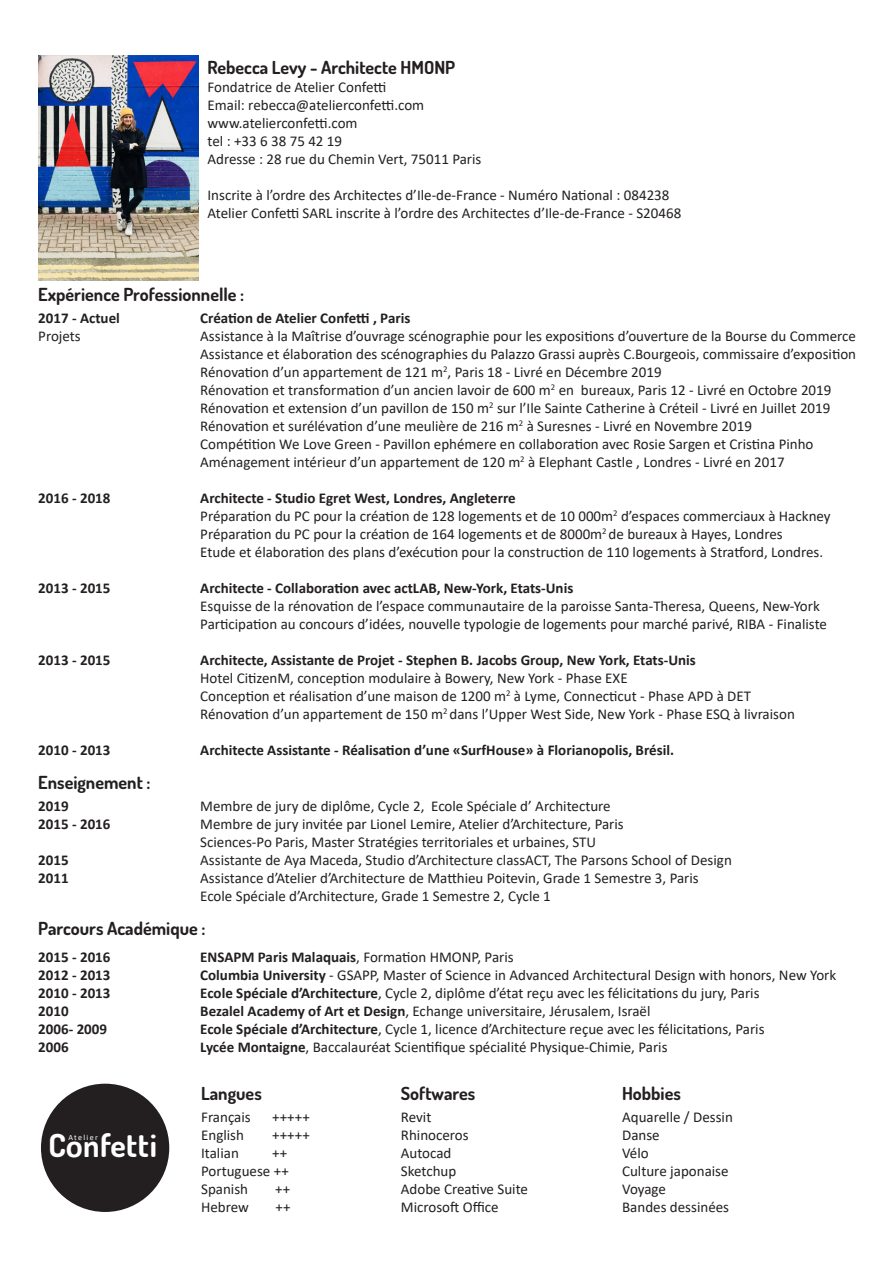
<style>
.page{position:relative;width:893px;height:1263px;background:#fff}
.page>*{position:absolute;margin:0;border:0;box-sizing:border-box;transform-origin:0 0}
.t1{font:700 31.8px "Dosis";letter-spacing:.015em;color:#fff}
.t2{font:700 18px "Dosis";color:#231f20}
.t3{font:15px/18px "Calibri";color:#231f20}
.t4{font:700 15px "Calibri";color:#231f20}
.t5{font:7.95px "Calibri";letter-spacing:.175em;color:#fff}
.s1{font-weight:700}
.s2{font-family:"Calibri"}
</style>
<div class="page">
<img style="left:38px;top:56px;width:160px;height:224px">
<div style="left:41px;top:1084px;width:128px;height:128px;background:#231f20;border-radius:50%"></div>
<p class="t2" style="left:207px;top:56px;width:249px">Rebecca Levy - Architecte HMONP</p>
<p class="t3" style="left:207px;top:78px;width:180px">Fondatrice de Atelier Confetti</p>
<p class="t3" style="left:207px;top:96px;width:218px">Email: rebecca@atelierconfetti.com</p>
<p class="t3" style="left:207px;top:114px;width:152px">www.atelierconfetti.com</p>
<p class="t3" style="left:207px;top:132px;width:136px">tel : +33 6 38 75 42 19</p>
<p class="t3" style="left:207px;top:150px;width:275px">Adresse : 28 rue du Chemin Vert, 75011 Paris</p>
<p class="t3" style="left:207px;top:186px;width:463px">Inscrite à l’ordre des Architectes d’Ile-de-France - Numéro National : 084238</p>
<p class="t3" style="left:207px;top:204px;width:475px">Atelier Confetti SARL inscrite à l’ordre des Architectes d’Ile-de-France - S20468</p>
<p class="t2" style="left:38px;top:283px;width:208px">Expérience Professionnelle :</p>
<p class="t4" style="left:38px;top:307px;width:83px">2017 - Actuel</p>
<p class="t4" style="left:200px;top:307px;width:212px">Création de Atelier Confetti , Paris</p>
<p class="t3" style="left:38px;top:326px;width:44px">Projets</p>
<p class="t3" style="left:200px;top:326px;width:657px">Assistance à la Maîtrise d’ouvrage scénographie pour les expositions d’ouverture de la Bourse du Commerce</p>
<p class="t3" style="left:200px;top:344px;width:657px">Assistance et élaboration des scénographies du Palazzo Grassi auprès C.Bourgeois, commissaire d’exposition</p>
<p class="t3" style="left:200px;top:362px;width:463px">Rénovation d’un appartement de 121 m<sup>2</sup>, Paris 18 - Livré en Décembre 2019</p>
<p class="t3" style="left:200px;top:380px;width:633px">Rénovation et transformation d’un ancien lavoir de 600 m<sup>2</sup> en bureaux, Paris 12 - Livré en Octobre 2019</p>
<p class="t3" style="left:200px;top:398px;width:632px">Rénovation et extension d’un pavillon de 150 m<sup>2</sup> sur l’Ile Sainte Catherine à Créteil - Livré en Juillet 2019</p>
<p class="t3" style="left:200px;top:416px;width:553px">Rénovation et surélévation d’une meulière de 216 m<sup>2</sup> à Suresnes - Livré en Novembre 2019</p>
<p class="t3" style="left:200px;top:434px;width:615px">Compétition We Love Green - Pavillon ephémere en collaboration avec Rosie Sargen et Cristina Pinho<br>Aménagement intérieur d’un appartement de 120 m<sup>2</sup> à Elephant Castle , Londres - Livré en 2017</p>
<p class="t4" style="left:38px;top:487px;width:74px">2016 - 2018</p>
<p class="t4" style="left:200px;top:487px;width:317px">Architecte - Studio Egret West, Londres, Angleterre</p>
<p class="t3" style="left:200px;top:506px;width:632px">Préparation du PC pour la création de 128 logements et de 10 000m<sup>2</sup> d’espaces commerciaux à Hackney</p>
<p class="t3" style="left:200px;top:524px;width:584px">Préparation du PC pour la création de 164 logements et de 8000m<sup>2</sup> de bureaux à Hayes, Londres</p>
<p class="t3" style="left:200px;top:542px;width:624px">Etude et élaboration des plans d’exécution pour la construction de 110 logements à Stratford, Londres.</p>
<p class="t4" style="left:38px;top:577px;width:74px">2013 - 2015</p>
<p class="t4" style="left:200px;top:577px;width:375px">Architecte - Collaboration avec actLAB, New-York, Etats-Unis</p>
<p class="t3" style="left:200px;top:596px;width:621px">Esquisse de la rénovation de l’espace communautaire de la paroisse Santa-Theresa, Queens, New-York</p>
<p class="t3" style="left:200px;top:614px;width:628px">Participation au concours d’idées, nouvelle typologie de logements pour marché parivé, RIBA - Finaliste</p>
<p class="t4" style="left:38px;top:649px;width:74px">2013 - 2015</p>
<p class="t4" style="left:200px;top:649px;width:497px">Architecte, Assistante de Projet - Stephen B. Jacobs Group, New York, Etats-Unis</p>
<p class="t3" style="left:200px;top:668px;width:429px">Hotel CitizenM, conception modulaire à Bowery, New York - Phase EXE</p>
<p class="t3" style="left:200px;top:686px;width:552px">Conception et réalisation d’une maison de 1200 m<sup>2</sup> à Lyme, Connecticut - Phase APD à DET</p>
<p class="t3" style="left:200px;top:704px;width:596px">Rénovation d’un appartement de 150 m<sup>2</sup> dans l’Upper West Side, New York - Phase ESQ à livraison</p>
<p class="t4" style="left:38px;top:739px;width:74px">2010 - 2013</p>
<p class="t4" style="left:200px;top:739px;width:475px">Architecte Assistante - Réalisation d’une «SurfHouse» à Florianopolis, Brésil.</p>
<p class="t2" style="left:38px;top:771px;width:114px">Enseignement :</p>
<p class="t4" style="left:38px;top:795px;width:32px">2019</p>
<p class="t3" style="left:200px;top:796px;width:412px">Membre de jury de diplôme, Cycle 2, Ecole Spéciale d’ Architecture</p>
<p class="t4" style="left:38px;top:813px;width:74px">2015 - 2016</p>
<p class="t3" style="left:200px;top:814px;width:425px">Membre de jury invitée par Lionel Lemire, Atelier d’Architecture, Paris</p>
<p class="t3" style="left:200px;top:832px;width:397px">Sciences-Po Paris, Master Stratégies territoriales et urbaines, STU</p>
<p class="t4" style="left:38px;top:849px;width:32px">2015</p>
<p class="t3" style="left:200px;top:850px;width:533px">Assistante de Aya Maceda, Studio d’Architecture classACT, The Parsons School of Design</p>
<p class="t4" style="left:38px;top:867px;width:32px">2011</p>
<p class="t3" style="left:200px;top:868px;width:500px">Assistance d’Atelier d’Architecture de Matthieu Poitevin, Grade 1 Semestre 3, Paris</p>
<p class="t3" style="left:200px;top:886px;width:352px">Ecole Spéciale d’Architecture, Grade 1 Semestre 2, Cycle 1</p>
<p class="t2" style="left:38px;top:917px;width:169px">Parcours Académique :</p>
<p class="t4" style="left:38px;top:946px;width:74px">2015 - 2016</p>
<p class="t3" style="left:200px;top:948px;width:315px"><span class="s1">ENSAPM Paris Malaquais</span>, Formation HMONP, Paris</p>
<p class="t4" style="left:38px;top:964px;width:74px">2012 - 2013</p>
<p class="t3" style="left:200px;top:966px;width:637px"><span class="s1">Columbia University</span> - GSAPP, Master of Science in Advanced Architectural Design with honors, New York</p>
<p class="t4" style="left:38px;top:982px;width:74px">2010 - 2013</p>
<p class="t3" style="left:200px;top:984px;width:561px"><span class="s1">Ecole Spéciale d’Architecture</span>, Cycle 2, diplôme d’état reçu avec les félicitations du jury, Paris</p>
<p class="t4" style="left:38px;top:1000px;width:32px">2010</p>
<p class="t3" style="left:200px;top:1002px;width:452px"><span class="s1">Bezalel Academy of Art et Design</span>, Echange universitaire, Jérusalem, Israël</p>
<p class="t4" style="left:38px;top:1018px;width:70px">2006- 2009</p>
<p class="t3" style="left:200px;top:1020px;width:566px"><span class="s1">Ecole Spéciale d’Architecture</span>, Cycle 1, licence d’Architecture reçue avec les félicitations, Paris</p>
<p class="t4" style="left:38px;top:1036px;width:32px">2006</p>
<p class="t3" style="left:200px;top:1038px;width:469px"><span class="s1">Lycée Montaigne</span>, Baccalauréat Scientifique spécialité Physique-Chimie, Paris</p>
<p class="t1" style="left:48px;top:1125px;width:110px">C<span class="s2">on</span>fetti</p>
<p class="t5" style="left:68px;top:1131px;width:31px">Atelier</p>
<p class="t2" style="left:201px;top:1082px;width:62px">Langues</p>
<p class="t2" style="left:401px;top:1082px;width:76px">Softwares</p>
<p class="t2" style="left:622px;top:1082px;width:60px">Hobbies</p>
<p class="t3" style="left:201px;top:1107px;width:51px">Français</p>
<p class="t3" style="left:272px;top:1107px;width:39px">+++++</p>
<p class="t3" style="left:201px;top:1125px;width:44px">English</p>
<p class="t3" style="left:272px;top:1125px;width:39px">+++++</p>
<p class="t3" style="left:201px;top:1143px;width:39px">Italian</p>
<p class="t3" style="left:272px;top:1143px;width:17px">++</p>
<p class="t3" style="left:201px;top:1161px;width:89px">Portuguese ++</p>
<p class="t3" style="left:201px;top:1179px;width:48px">Spanish</p>
<p class="t3" style="left:275px;top:1179px;width:17px">++</p>
<p class="t3" style="left:201px;top:1197px;width:49px">Hebrew</p>
<p class="t3" style="left:275px;top:1197px;width:17px">++</p>
<p class="t3" style="left:401px;top:1107px;width:32px">Revit</p>
<p class="t3" style="left:401px;top:1125px;width:69px">Rhinoceros</p>
<p class="t3" style="left:401px;top:1143px;width:52px">Autocad</p>
<p class="t3" style="left:401px;top:1161px;width:57px">Sketchup</p>
<p class="t3" style="left:401px;top:1179px;width:129px">Adobe Creative Suite</p>
<p class="t3" style="left:401px;top:1197px;width:99px">Microsoft Office</p>
<p class="t3" style="left:622px;top:1107px;width:112px">Aquarelle / Dessin</p>
<p class="t3" style="left:622px;top:1125px;width:39px">Danse</p>
<p class="t3" style="left:622px;top:1143px;width:28px">Vélo</p>
<p class="t3" style="left:622px;top:1161px;width:108px">Culture japonaise</p>
<p class="t3" style="left:622px;top:1179px;width:45px">Voyage</p>
<p class="t3" style="left:622px;top:1197px;width:109px">Bandes dessinées</p>
</div>
